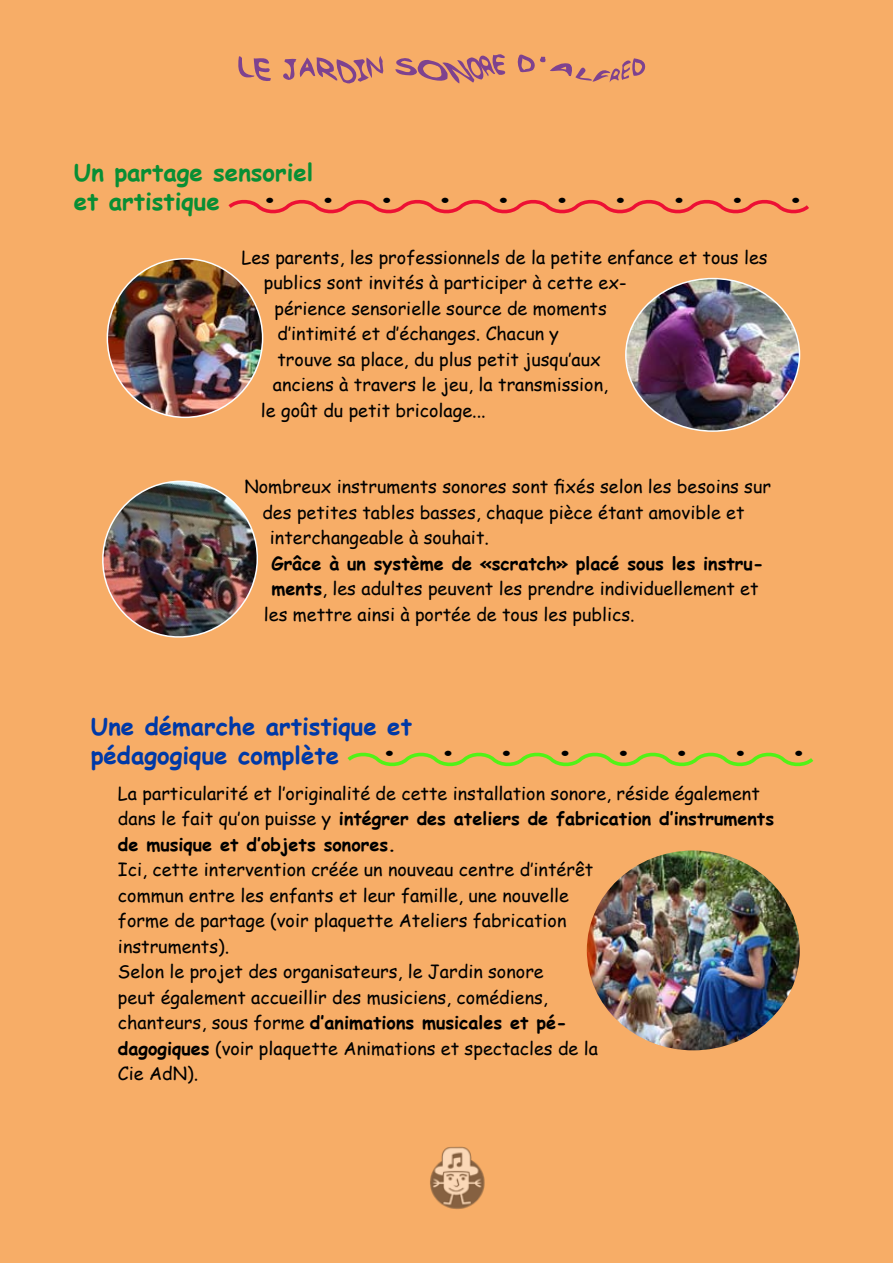
<style>
.page{position:relative;width:893px;height:1263px;background:#f7ad67}
.page>*{position:absolute;margin:0;border:0;box-sizing:border-box;transform-origin:0 0}
.t1{font:700 42px "Comic Sans MS";color:#000}
.t2{font:700 24px/28.8px "Comic Sans MS";color:#0039a7}
.t3{font:700 24px/28.8px "Comic Sans MS";color:#088e34}
.t4{font:18px/25.5px "Comic Sans MS";color:#000}
.t5{font:700 18px "Comic Sans MS";color:#000}
.s1{font-weight:700}
</style>
<div class="page">
<svg style="left:238px;top:56px;width:33px;height:25px"></svg>
<svg style="left:283px;top:56px;width:101px;height:28px"></svg>
<svg style="left:395px;top:54px;width:111px;height:30px"></svg>
<svg style="left:517px;top:54px;width:129px;height:28px"></svg>
<img style="left:107px;top:259px;width:156px;height:158px">
<img style="left:102px;top:480px;width:156px;height:158px">
<img style="left:626px;top:279px;width:173px;height:152px">
<svg style="left:347px;top:752px;width:467px;height:15px"></svg>
<img style="left:587px;top:850px;width:213px;height:200px">
<svg style="left:228px;top:199px;width:581px;height:15px"></svg>
<img style="left:430px;top:1146px;width:55px;height:63px">
<h2 class="t3" style="left:74px;top:157px;width:241px">Un partage sensoriel et artistique</h2>
<h1 class="t1" style="left:261px;top:155px;width:546px">. . . . . . . . . .</h1>
<p class="t4" style="left:241px;top:244px;width:528px">Les parents, les professionnels de la petite enfance et tous les</p>
<p class="t4" style="left:264px;top:269px;width:364px">publics sont invités à participer à cette ex-</p>
<p class="t4" style="left:274px;top:295px;width:334px">périence sensorielle source de moments</p>
<p class="t4" style="left:277px;top:321px;width:283px">d’intimité et d’échanges. Chacun y</p>
<p class="t4" style="left:277px;top:346px;width:325px">trouve sa place, du plus petit jusqu’aux</p>
<p class="t4" style="left:273px;top:372px;width:337px">anciens à travers le jeu, la transmission,</p>
<p class="t4" style="left:261px;top:397px;width:226px">le goût du petit bricolage...</p>
<p class="t4" style="left:244px;top:474px;width:528px">Nombreux instruments sonores sont fixés selon les besoins sur</p>
<p class="t4" style="left:262px;top:499px;width:484px">des petites tables basses, chaque pièce étant amovible et</p>
<p class="t4" style="left:270px;top:525px;width:221px">interchangeable à souhait.</p>
<p class="t5" style="left:271px;top:550px;width:494px">Grâce à un système de «scratch» placé sous les instru-</p>
<p class="t4" style="left:271px;top:576px;width:489px"><span class="s1">ments</span>, les adultes peuvent les prendre individuellement et</p>
<p class="t4" style="left:264px;top:601px;width:372px">les mettre ainsi à portée de tous les publics.</p>
<h2 class="t2" style="left:91px;top:711px;width:323px">Une démarche artistique et pédagogique complète</h2>
<h1 class="t1" style="left:381px;top:707px;width:429px">. . . . . . . .</h1>
<p class="t4" style="left:118px;top:780px;width:658px">La particularité et l’originalité de cette installation sonore, réside également dans le fait qu’on puisse y <span class="s1">intégrer des ateliers de fabrication d’instruments de musique et d’objets sonores.</span></p>
<p class="t4" style="left:118px;top:856px;width:482px">Ici, cette intervention créée un nouveau centre d’intérêt commun entre les enfants et leur famille, une nouvelle forme de partage (voir plaquette Ateliers fabrication instruments).<br>Selon le projet des organisateurs, le Jardin sonore<br>peut également accueillir des musiciens, comédiens, chanteurs, sous forme <span class="s1">d’animations musicales et pé&shy;dagogiques</span> (voir plaquette Animations et spectacles de la Cie AdN).</p>
</div>
